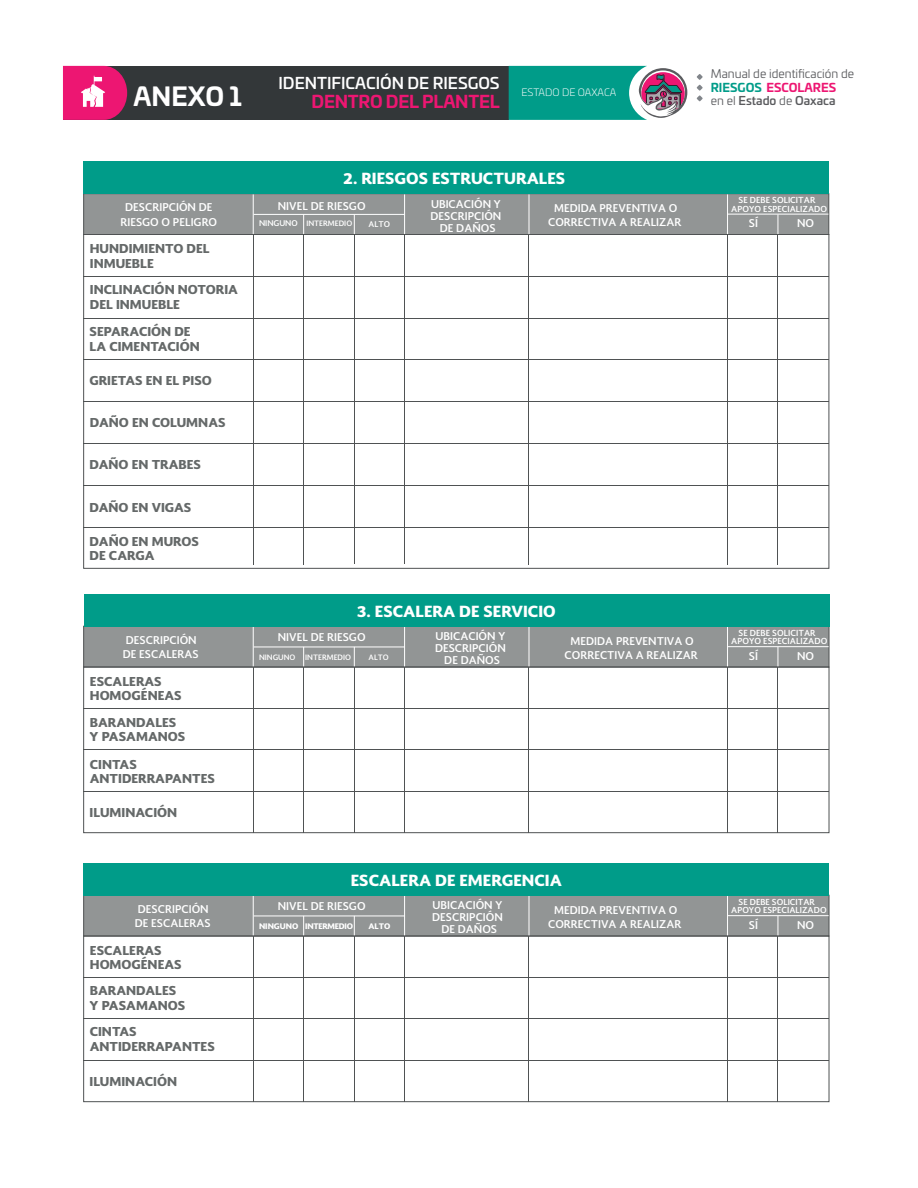
<style>
.page{position:relative;width:918px;height:1188px;background:#fff}
.page>*{position:absolute;margin:0;border:0;box-sizing:border-box;transform-origin:0 0}
.t1{font:700 25.35px "Univia Pro";color:#fff}
.t2{font:700 17.1px "Univia Pro";letter-spacing:-.015em;color:#ed1672}
.t3{font:500 15.9px "Univia Pro";color:#fff}
.t4{font:900 15px "Soberana Sans";color:#fff}
.t5{font:900 12px/14.4px "Soberana Sans";color:#656969}
.t6{font:11.85px/14.4px "Univia Pro";color:#5a5b5e}
.t7{font:500 11.85px "Univia Pro";color:#5a5b5e}
.t8{font:700 10.5px/12px "Soberana Sans";color:#fff;text-align:center}
.t9{font:300 10.05px "Univia Pro";color:#fff}
.t10{font:700 8.1px/8.1px "Soberana Sans";color:#fff;text-align:center}
.t11{font:700 7.65px "Soberana Sans";color:#fff}
.t12{font:900 7.5px "Soberana Sans";letter-spacing:-.015em;color:#fff}
.t13{font:700 7.2px "Soberana Sans";color:#fff}
.s1{font-weight:700;color:#009c89}
.s2{font-weight:700;color:#ed1672}
.s3{font-weight:400}
.s4{font-size:7.65px}
</style>
<div class="page">
<div style="left:63px;top:66px;width:446px;height:54px;background:#333739"></div>
<svg style="left:63px;top:66px;width:64px;height:54px"></svg>
<svg style="left:509px;top:66px;width:178px;height:54px"></svg>
<svg style="left:697px;top:74px;width:6px;height:27px"></svg>
<div style="left:83px;top:193px;width:746px;height:42px;background:#929595;border:1px solid #4f5253"></div>
<svg style="left:303px;top:215px;width:1px;height:19px"></svg>
<svg style="left:354px;top:215px;width:1px;height:19px"></svg>
<svg style="left:778px;top:215px;width:1px;height:19px"></svg>
<hr style="left:254px;top:214px;width:151px;height:1px;background:#fff">
<hr style="left:728px;top:214px;width:100px;height:1px;background:#fff">
<hr style="left:529px;top:194px;width:1px;height:40px;background:#fff">
<hr style="left:84px;top:276px;width:745px;height:1px;background:#4f5253">
<hr style="left:253px;top:235px;width:1px;height:330px;background:#4f5253">
<hr style="left:303px;top:235px;width:1px;height:329px;background:#4f5253">
<hr style="left:727px;top:235px;width:1px;height:329px;background:#4f5253">
<hr style="left:354px;top:235px;width:1px;height:329px;background:#4f5253">
<hr style="left:404px;top:235px;width:1px;height:329px;background:#4f5253">
<hr style="left:529px;top:235px;width:1px;height:329px;background:#4f5253">
<hr style="left:778px;top:235px;width:1px;height:329px;background:#4f5253">
<div style="left:83px;top:161px;width:746px;height:33px;background:#009c89"></div>
<hr style="left:404px;top:194px;width:1px;height:40px;background:#fff">
<hr style="left:253px;top:194px;width:1px;height:40px;background:#fff">
<hr style="left:727px;top:194px;width:1px;height:40px;background:#fff">
<div style="left:83px;top:626px;width:746px;height:41px;background:#929595;border:1px solid #4f5253"></div>
<svg style="left:303px;top:648px;width:1px;height:19px"></svg>
<svg style="left:354px;top:648px;width:1px;height:19px"></svg>
<svg style="left:778px;top:647px;width:1px;height:20px"></svg>
<hr style="left:254px;top:647px;width:151px;height:1px;background:#fff">
<hr style="left:728px;top:646px;width:101px;height:1px;background:#fff">
<hr style="left:529px;top:627px;width:1px;height:40px;background:#fff">
<hr style="left:83px;top:708px;width:746px;height:1px;background:#4f5253">
<hr style="left:83px;top:750px;width:746px;height:1px;background:#4f5253">
<hr style="left:83px;top:791px;width:746px;height:1px;background:#4f5253">
<hr style="left:253px;top:667px;width:1px;height:166px;background:#4f5253">
<hr style="left:303px;top:667px;width:1px;height:165px;background:#4f5253">
<hr style="left:727px;top:667px;width:1px;height:165px;background:#4f5253">
<hr style="left:354px;top:667px;width:1px;height:165px;background:#4f5253">
<hr style="left:404px;top:667px;width:1px;height:165px;background:#4f5253">
<hr style="left:529px;top:667px;width:1px;height:165px;background:#4f5253">
<hr style="left:778px;top:667px;width:1px;height:165px;background:#4f5253">
<div style="left:84px;top:594px;width:745px;height:33px;background:#009c89"></div>
<hr style="left:404px;top:627px;width:1px;height:40px;background:#fff">
<hr style="left:253px;top:627px;width:1px;height:40px;background:#fff">
<hr style="left:727px;top:627px;width:1px;height:40px;background:#fff">
<div style="left:83px;top:667px;width:746px;height:166px;border:1px solid #4f5253"></div>
<div style="left:83px;top:895px;width:746px;height:41px;background:#929595;border:1px solid #4f5253"></div>
<svg style="left:303px;top:917px;width:1px;height:19px"></svg>
<svg style="left:354px;top:917px;width:1px;height:19px"></svg>
<svg style="left:778px;top:916px;width:1px;height:20px"></svg>
<hr style="left:254px;top:916px;width:151px;height:1px;background:#fff">
<hr style="left:728px;top:915px;width:101px;height:1px;background:#fff">
<hr style="left:529px;top:896px;width:1px;height:40px;background:#fff">
<hr style="left:84px;top:977px;width:745px;height:1px;background:#4f5253">
<hr style="left:83px;top:1019px;width:746px;height:1px;background:#4f5253">
<hr style="left:83px;top:1060px;width:746px;height:1px;background:#4f5253">
<hr style="left:253px;top:936px;width:1px;height:166px;background:#4f5253">
<hr style="left:303px;top:936px;width:1px;height:165px;background:#4f5253">
<hr style="left:727px;top:936px;width:1px;height:165px;background:#4f5253">
<hr style="left:354px;top:936px;width:1px;height:165px;background:#4f5253">
<hr style="left:404px;top:936px;width:1px;height:165px;background:#4f5253">
<hr style="left:529px;top:936px;width:1px;height:165px;background:#4f5253">
<hr style="left:778px;top:936px;width:1px;height:165px;background:#4f5253">
<div style="left:84px;top:863px;width:745px;height:33px;background:#009c89"></div>
<hr style="left:404px;top:896px;width:1px;height:40px;background:#fff">
<hr style="left:253px;top:896px;width:1px;height:40px;background:#fff">
<hr style="left:727px;top:896px;width:1px;height:40px;background:#fff">
<div style="left:83px;top:936px;width:746px;height:166px;border:1px solid #4f5253"></div>
<hr style="left:84px;top:318px;width:745px;height:1px;background:#4f5253">
<hr style="left:84px;top:360px;width:745px;height:1px;background:#4f5253">
<hr style="left:84px;top:401px;width:745px;height:1px;background:#4f5253">
<hr style="left:84px;top:443px;width:745px;height:1px;background:#4f5253">
<hr style="left:84px;top:485px;width:745px;height:1px;background:#4f5253">
<hr style="left:84px;top:527px;width:745px;height:1px;background:#4f5253">
<h3 class="t3" style="left:278px;top:70px;width:223px">IDENTIFICACIÓN DE RIESGOS</h3>
<h1 class="t1" style="left:134px;top:76px;width:110px">ANEXO 1</h1>
<h2 class="t2" style="left:312px;top:88px;width:190px">DENTRO DEL PLANTEL</h2>
<p class="t9" style="left:522px;top:85px;width:96px">ESTADO DE OAXACA</p>
<p class="t6" style="left:711px;top:66px;width:145px">Manual de identificación de<br><span class="s1">RIESGOS</span> <span class="s2">ESCOLARES</span></p>
<p class="t7" style="left:711px;top:91px;width:126px"><span class="s3">en el</span> Estado <span class="s3">de</span> Oaxaca</p>
<h3 class="t4" style="left:343px;top:168px;width:224px">2. RIESGOS ESTRUCTURALES</h3>
<p class="t8" style="left:125px;top:201px;width:89px">DESCRIPCIÓN DE</p>
<p class="t8" style="left:278px;top:200px;width:89px">NIVEL DE RIESGO</p>
<p class="t8" style="left:120px;top:215px;width:98px">RIESGO O PELIGRO</p>
<p class="t13" style="left:259px;top:218px;width:95px"><span class="s4">NINGUNO</span> INTERMEDIO</p>
<p class="t11" style="left:369px;top:219px;width:23px">ALTO</p>
<p class="t5" style="left:90px;top:241px;width:121px">HUNDIMIENTO DEL<br>INMUEBLE</p>
<p class="t5" style="left:90px;top:282px;width:150px">INCLINACIÓN NOTORIA<br>DEL INMUEBLE</p>
<p class="t5" style="left:90px;top:324px;width:112px">SEPARACIÓN DE<br>LA CIMENTACIÓN</p>
<p class="t5" style="left:89px;top:373px;width:124px">GRIETAS EN EL PISO</p>
<p class="t5" style="left:90px;top:415px;width:137px">DAÑO EN COLUMNAS</p>
<p class="t5" style="left:89px;top:457px;width:113px">DAÑO EN TRABES</p>
<p class="t5" style="left:89px;top:499px;width:104px">DAÑO EN VIGAS</p>
<p class="t5" style="left:90px;top:533px;width:111px">DAÑO EN MUROS<br>DE CARGA</p>
<p class="t8" style="left:431px;top:197px;width:72px">UBICACIÓN Y<br>DESCRIPCIÓN<br>DE DAÑOS</p>
<p class="t8" style="left:548px;top:201px;width:135px;line-height:14.4px">MEDIDA PREVENTIVA O<br>CORRECTIVA A REALIZAR</p>
<h3 class="t4" style="left:357px;top:601px;width:200px">3. ESCALERA DE SERVICIO</h3>
<p class="t8" style="left:126px;top:633px;width:72px">DESCRIPCIÓN</p>
<p class="t8" style="left:278px;top:631px;width:89px">NIVEL DE RIESGO</p>
<p class="t8" style="left:123px;top:648px;width:78px">DE ESCALERAS</p>
<p class="t13" style="left:259px;top:652px;width:38px">NINGUNO</p>
<p class="t13" style="left:305px;top:652px;width:47px">INTERMEDIO</p>
<p class="t13" style="left:369px;top:652px;width:22px">ALTO</p>
<p class="t5" style="left:90px;top:674px;width:93px">ESCALERAS<br>HOMOGÉNEAS</p>
<p class="t5" style="left:90px;top:714px;width:97px">BARANDALES<br>Y PASAMANOS</p>
<p class="t5" style="left:90px;top:757px;width:127px">CINTAS<br>ANTIDERRAPANTES</p>
<p class="t5" style="left:90px;top:805px;width:89px">ILUMINACIÓN</p>
<p class="t8" style="left:435px;top:630px;width:72px">UBICACIÓN Y<br>DESCRIPCIÓN<br>DE DAÑOS</p>
<p class="t8" style="left:565px;top:633px;width:135px;line-height:14.4px">MEDIDA PREVENTIVA O<br>CORRECTIVA A REALIZAR</p>
<h3 class="t4" style="left:351px;top:870px;width:213px">ESCALERA DE EMERGENCIA</h3>
<p class="t8" style="left:138px;top:902px;width:72px">DESCRIPCIÓN</p>
<p class="t8" style="left:278px;top:900px;width:89px">NIVEL DE RIESGO</p>
<p class="t8" style="left:135px;top:917px;width:78px">DE ESCALERAS</p>
<p class="t12" style="left:259px;top:921px;width:96px">NINGUNO INTERMEDIO</p>
<p class="t12" style="left:369px;top:921px;width:24px">ALTO</p>
<p class="t5" style="left:90px;top:943px;width:93px">ESCALERAS<br>HOMOGÉNEAS</p>
<p class="t5" style="left:90px;top:983px;width:97px">BARANDALES<br>Y PASAMANOS</p>
<p class="t5" style="left:90px;top:1024px;width:127px">CINTAS<br>ANTIDERRAPANTES</p>
<p class="t5" style="left:90px;top:1073px;width:89px">ILUMINACIÓN</p>
<p class="t8" style="left:432px;top:899px;width:72px">UBICACIÓN Y<br>DESCRIPCIÓN<br>DE DAÑOS</p>
<p class="t8" style="left:548px;top:902px;width:135px;line-height:14.4px">MEDIDA PREVENTIVA O<br>CORRECTIVA A REALIZAR</p>
<p class="t10" style="left:731px;top:195px;width:97px;line-height:8.9px">SE DEBE SOLICITAR<br>APOYO ESPECIALIZADO</p>
<p class="t8" style="left:749px;top:217px;width:11px">SÍ</p>
<p class="t8" style="left:797px;top:217px;width:19px">NO</p>
<p class="t10" style="left:731px;top:628px;width:98px">SE DEBE SOLICITAR<br>APOYO ESPECIALIZADO</p>
<p class="t8" style="left:749px;top:649px;width:11px">SÍ</p>
<p class="t8" style="left:797px;top:649px;width:19px">NO</p>
<p class="t10" style="left:731px;top:897px;width:97px">SE DEBE SOLICITAR<br>APOYO ESPECIALIZADO</p>
<p class="t8" style="left:749px;top:918px;width:11px">SÍ</p>
<p class="t8" style="left:797px;top:918px;width:19px">NO</p>
</div>
